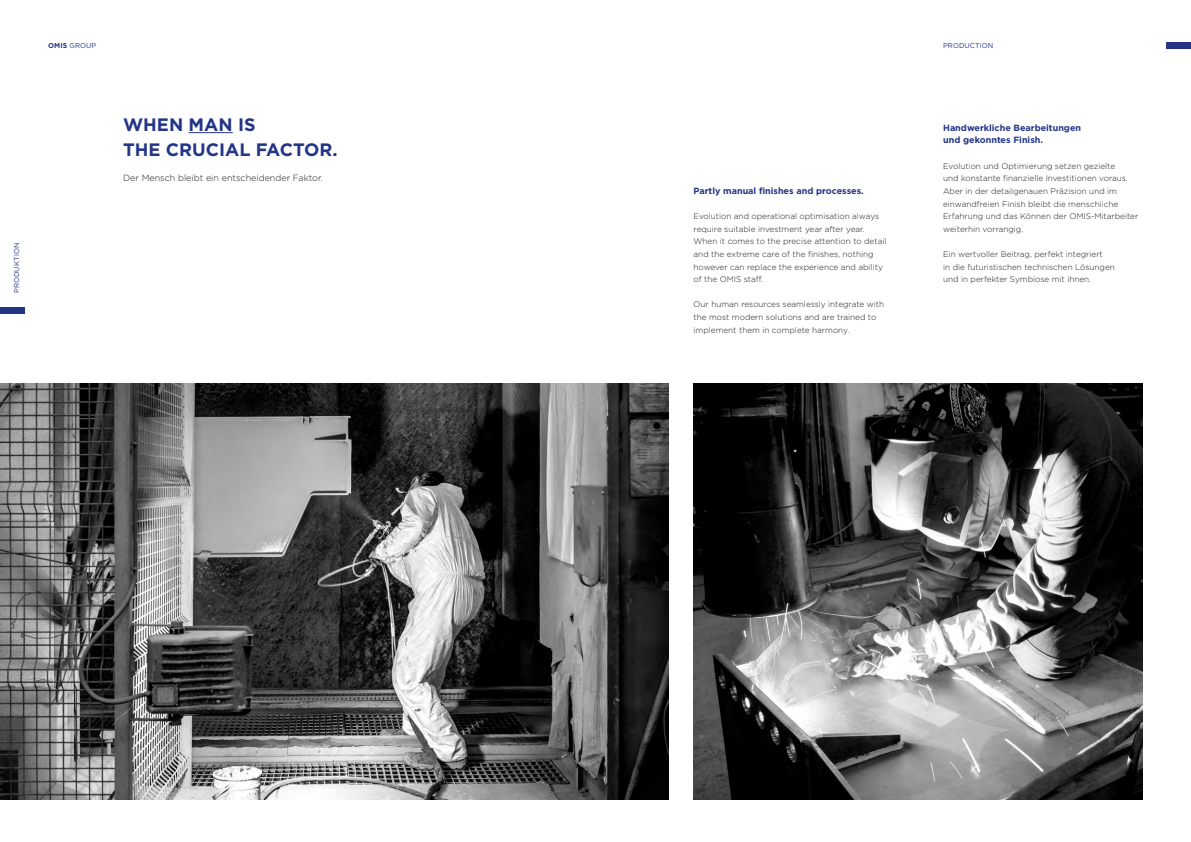
<style>
.page{position:relative;width:1191px;height:842px;background:#fff}
.page>*{position:absolute;margin:0;border:0;box-sizing:border-box;transform-origin:0 0}
.t1{font:700 18px/25.2px "Gotham";color:#243588}
.t2{font:700 9px/12.6px "Gotham";color:#243588}
.t3{font:300 9px "Gotham";color:#1d1d1b}
.t4{font:300 8.2px/12.6px "Gotham";color:#1d1d1b}
.t5{font:7px "Gotham";letter-spacing:.01em;color:#243588}
.s1{font-weight:700}
</style>
<div class="page">
<img style="left:0;top:383px;width:668px;height:416px">
<img style="left:693px;top:383px;width:449px;height:416px">
<hr style="left:189px;top:132px;width:44px;height:1px;background:#243588">
<div style="left:0;top:307px;width:25px;height:7px;background:#243588"></div>
<div style="left:1166px;top:43px;width:25px;height:6px;background:#243588"></div>
<p class="t5" style="left:12px;top:293px;width:51px;rotate:-90deg">PRODUKTION</p>
<p class="t5" style="left:48px;top:41px;width:50px"><span class="s1">OMIS</span> GROUP</p>
<p class="t5" style="left:943px;top:41px;width:11px">PRODUCTION</p>
<h1 class="t1" style="left:123px;top:112px;width:216px">Wh en man is<br>th e crucial factor.</h1>
<p class="t3" style="left:123px;top:172px;width:201px">Der Mensch bleibt ein entscheidender Faktor.</p>
<p class="t2" style="left:693px;top:184px;width:172px">Partly manual finishes and processes.</p>
<p class="t4" style="left:693px;top:210px;width:194px">Evolution and operational optimisation always require suitable investment year after year.<br>When it comes to the precise attention to detail and the extreme care of the finishes, nothing however can replace the experience and ability of the OMIS staff.</p>
<p class="t4" style="left:693px;top:298px;width:192px">Our human resources seamlessly integrate with the most modern solutions and are trained to implement them in complete harmony.</p>
<p class="t2" style="left:943px;top:121px;width:139px">Handwerkliche Bearbeitungen und gekonntes Finish.</p>
<p class="t4" style="left:943px;top:159px;width:197px">Evolution und Optimierung setzen gezielte<br>und konstante finanzielle Investitionen voraus.<br>Aber in der detailgenauen Präzision und im einwandfreien Finish bleibt die menschliche Erfahrung und das Können der OMIS-Mitarbeiter weiterhin vorrangig.</p>
<p class="t4" style="left:943px;top:248px;width:173px">Ein wertvoller Beitrag, perfekt integriert<br>in die futuristischen technischen Lösungen und in perfekter Symbiose mit ihnen.</p>
</div>
